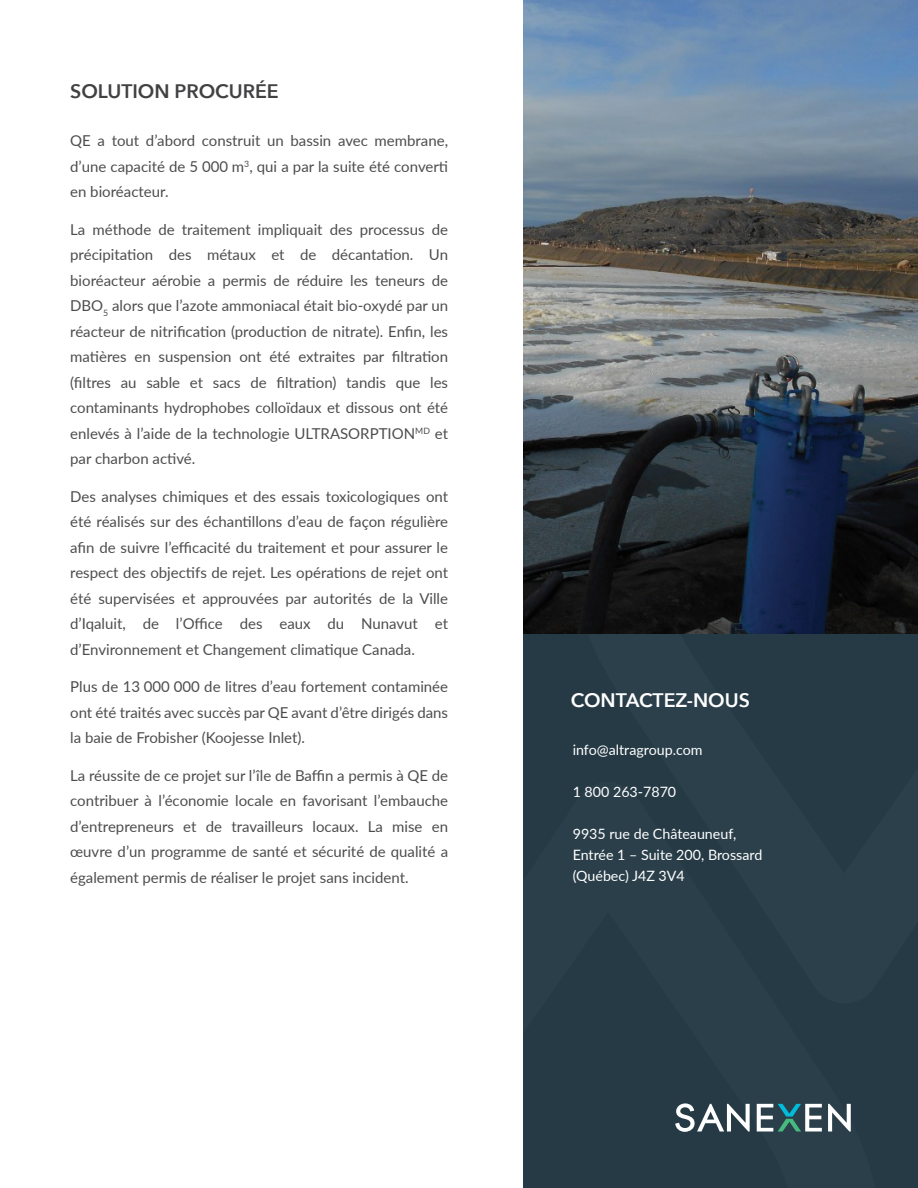
<style>
.page{position:relative;width:918px;height:1188px;background:#fff}
.page>*{position:absolute;margin:0;border:0;box-sizing:border-box;transform-origin:0 0}
.t1{font:600 19.5px "Avenir Next";color:#414042}
.t2{font:600 19.5px "Avenir Next";color:#fff}
.t3{font:15px/25.5px "Lato";color:#4d4d4f;text-align:justify}
.t4{font:14.25px/21px "Lato";color:#fff}
</style>
<div class="page">
<div style="left:524px;top:632px;width:394px;height:556px;background:#253a45"></div>
<img style="left:524px;top:0;width:394px;height:633px">
<svg style="left:675px;top:1103px;width:75px;height:29px"></svg>
<svg style="left:828px;top:1104px;width:23px;height:28px"></svg>
<svg style="left:757px;top:1104px;width:65px;height:28px"></svg>
<h1 class="t1" style="left:70px;top:74px;width:210px">SOLUTION PROCURÉE</h1>
<p class="t3" style="left:70px;top:127px;width:379px">QE a tout d’abord construit un bassin avec membrane, d’une capacité de 5 000 m<sup>3</sup>, qui a par la suite été converti en bioréacteur.</p>
<p class="t3" style="left:70px;top:216px;width:379px">La méthode de traitement impliquait des processus de précipitation des métaux et de décantation. Un bioréacteur aérobie a permis de réduire les teneurs de DBO<sub>5</sub> alors que l’azote ammoniacal était bio-oxydé par un réacteur de nitrification (production de nitrate). Enfin, les matières en suspension ont été extraites par filtration (filtres au sable et sacs de filtration) tandis que les contaminants hydrophobes colloïdaux et dissous ont été enlevés à l’aide de la technologie ULTRASORPTION<sup>MD</sup> et par charbon activé.</p>
<p class="t3" style="left:70px;top:483px;width:379px">Des analyses chimiques et des essais toxicologiques ont été réalisés sur des échantillons d’eau de façon régulière afin de suivre l’efficacité du traitement et pour assurer le respect des objectifs de rejet. Les opérations de rejet ont été supervisées et approuvées par autorités de la Ville d’Iqaluit, de l’Office des eaux du Nunavut et d’Environnement et Changement climatique Canada.</p>
<p class="t3" style="left:70px;top:673px;width:379px">Plus de 13 000 000 de litres d’eau fortement contaminée ont été traités avec succès par QE avant d’être dirigés dans la baie de Frobisher (Koojesse Inlet).</p>
<p class="t3" style="left:70px;top:762px;width:379px">La réussite de ce projet sur l’île de Baffin a permis à QE de contribuer à l’économie locale en favorisant l’embauche d’entrepreneurs et de travailleurs locaux. La mise en œuvre d’un programme de santé et sécurité de qualité a également permis de réaliser le projet sans incident.</p>
<h1 class="t2" style="left:571px;top:684px;width:181px">CONTACTEZ-NOUS</h1>
<p class="t4" style="left:573px;top:738px;width:131px">info@altragroup.com</p>
<p class="t4" style="left:573px;top:780px;width:105px">1 800 263-7870</p>
<p class="t4" style="left:573px;top:822px;width:191px">9935 rue de Châteauneuf,<br>Entrée 1 – Suite 200, Brossard (Québec) J4Z 3V4</p>
</div>
